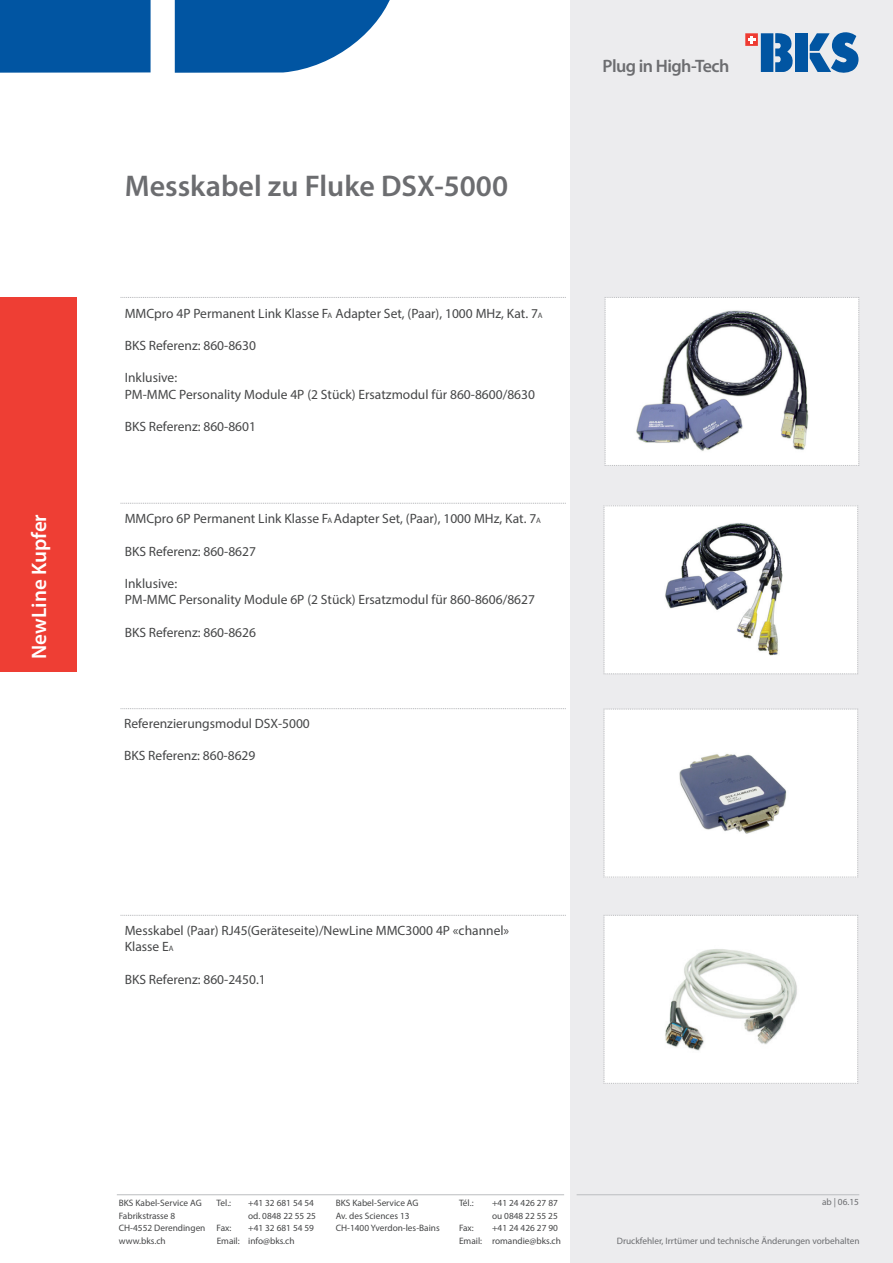
<style>
.page{position:relative;width:893px;height:1263px;background:#fff}
.page>*{position:absolute;margin:0;border:0;box-sizing:border-box;transform-origin:0 0}
.t1{font:600 30px "Myriad Pro";color:#6c6d70}
.t2{font:600 21px "Myriad Pro";color:#fff}
.t3{font:600 18px "Myriad Pro";letter-spacing:-.03em;color:#6c6d70}
.t4{font:13.5px/16.2px "Myriad Pro";color:#454647}
.t5{font:9.3px "Myriad Pro";color:#454647}
.t6{font:9.3px "Myriad Pro";color:#6c6d70}
.s1{font-size:7.8px}
</style>
<div class="page">
<div style="left:570px;top:0;width:323px;height:1263px;background:#ececee"></div>
<div style="left:0;top:0;width:151px;height:73px;background:#0155a2"></div>
<svg style="left:175px;top:0;width:215px;height:73px"></svg>
<div style="left:795px;top:33px;width:13px;height:39px;background:#0155a2"></div>
<svg style="left:761px;top:33px;width:32px;height:39px"></svg>
<svg style="left:810px;top:32px;width:48px;height:41px"></svg>
<div style="left:745px;top:33px;width:13px;height:13px;background:#ee3b32"></div>
<svg style="left:748px;top:36px;width:7px;height:7px"></svg>
<hr style="left:117px;top:1194px;width:447px;height:1px;background:#bcbdc0">
<hr style="left:577px;top:1194px;width:282px;height:1px;background:#bcbdc0">
<svg style="left:120px;top:297px;width:446px;height:1px"></svg>
<div style="left:0;top:297px;width:77px;height:374px;background:#ee3e34"></div>
<svg style="left:120px;top:503px;width:446px;height:1px"></svg>
<svg style="left:120px;top:708px;width:446px;height:1px"></svg>
<svg style="left:120px;top:915px;width:446px;height:1px"></svg>
<svg style="left:605px;top:297px;width:254px;height:169px;background:#d9dade"></svg>
<svg style="left:604px;top:505px;width:254px;height:169px;background:#e7e7e8"></svg>
<svg style="left:604px;top:709px;width:254px;height:169px;background:#e9eaed"></svg>
<svg style="left:604px;top:915px;width:254px;height:169px;background:#f3f4f3"></svg>
<h2 class="t2" style="left:26px;top:659px;width:146px;rotate:-90deg">NewLine Kupfer</h2>
<h1 class="t1" style="left:125px;top:167px;width:385px">Messkabel zu Fluke DSX-5000</h1>
<p class="t4" style="left:125px;top:305px;width:419px">MMCpro 4P Permanent Link Klasse F<span class="s1">A</span> Adapter Set, (Paar), 1000 MHz, Kat. 7<span class="s1">A</span></p>
<p class="t4" style="left:125px;top:337px;width:133px">BKS Referenz: 860-8630</p>
<p class="t4" style="left:125px;top:370px;width:412px">Inklusive:<br>PM-MMC Personality Module 4P (2 Stück) Ersatzmodul für 860-8600/8630</p>
<p class="t4" style="left:125px;top:418px;width:133px">BKS Referenz: 860-8601</p>
<p class="t4" style="left:125px;top:510px;width:418px">MMCpro 6P Permanent Link Klasse F<span class="s1">A</span> Adapter Set, (Paar), 1000 MHz, Kat. 7<span class="s1">A</span></p>
<p class="t4" style="left:125px;top:543px;width:133px">BKS Referenz: 860-8627</p>
<p class="t4" style="left:125px;top:575px;width:412px">Inklusive:<br>PM-MMC Personality Module 6P (2 Stück) Ersatzmodul für 860-8606/8627</p>
<p class="t4" style="left:125px;top:624px;width:133px">BKS Referenz: 860-8626</p>
<p class="t4" style="left:124px;top:715px;width:187px">Referenzierungsmodul DSX-5000</p>
<p class="t4" style="left:124px;top:748px;width:133px">BKS Referenz: 860-8629</p>
<h3 class="t3" style="left:602px;top:54px;width:128px">Plug in High-Tech</h3>
<p class="t4" style="left:125px;top:922px;width:386px">Messkabel (Paar) RJ45(Geräteseite)/NewLine MMC3000 4P «channel»<br>Klasse E<span class="s1">A</span></p>
<p class="t4" style="left:125px;top:971px;width:143px">BKS Referenz: 860-2450.1</p>
<p class="t6" style="left:822px;top:1196px;width:38px">ab | 06.15</p>
<p class="t5" style="left:119px;top:1197px;width:84px">BKS Kabel-Service AG</p>
<p class="t5" style="left:217px;top:1197px;width:16px">Tel.:</p>
<p class="t5" style="left:248px;top:1197px;width:67px">+41 32 681 54 54</p>
<p class="t5" style="left:336px;top:1197px;width:84px">BKS Kabel-Service AG</p>
<p class="t5" style="left:459px;top:1197px;width:16px">Tél.:</p>
<p class="t5" style="left:492px;top:1197px;width:67px">+41 24 426 27 87</p>
<p class="t5" style="left:119px;top:1209px;width:58px">Fabrikstrasse 8</p>
<p class="t5" style="left:248px;top:1209px;width:69px">od. 0848 22 55 25</p>
<p class="t5" style="left:336px;top:1209px;width:75px">Av. des Sciences 13</p>
<p class="t5" style="left:492px;top:1209px;width:67px">ou 0848 22 55 25</p>
<p class="t5" style="left:119px;top:1222px;width:114px">CH-4552 Derendingen Fax:</p>
<p class="t5" style="left:248px;top:1222px;width:67px">+41 32 681 54 59</p>
<p class="t5" style="left:336px;top:1222px;width:105px">CH-1400 Yverdon-les-Bains</p>
<p class="t5" style="left:459px;top:1222px;width:16px">Fax:</p>
<p class="t5" style="left:492px;top:1222px;width:67px">+41 24 426 27 90</p>
<p class="t5" style="left:119px;top:1235px;width:48px">www.bks.ch</p>
<p class="t5" style="left:217px;top:1235px;width:79px">Email: info@bks.ch</p>
<p class="t5" style="left:459px;top:1235px;width:103px">Email: romandie@bks.ch</p>
<p class="t6" style="left:617px;top:1235px;width:244px">Druckfehler, Irrtümer und technische Änderungen vorbehalten</p>
</div>
